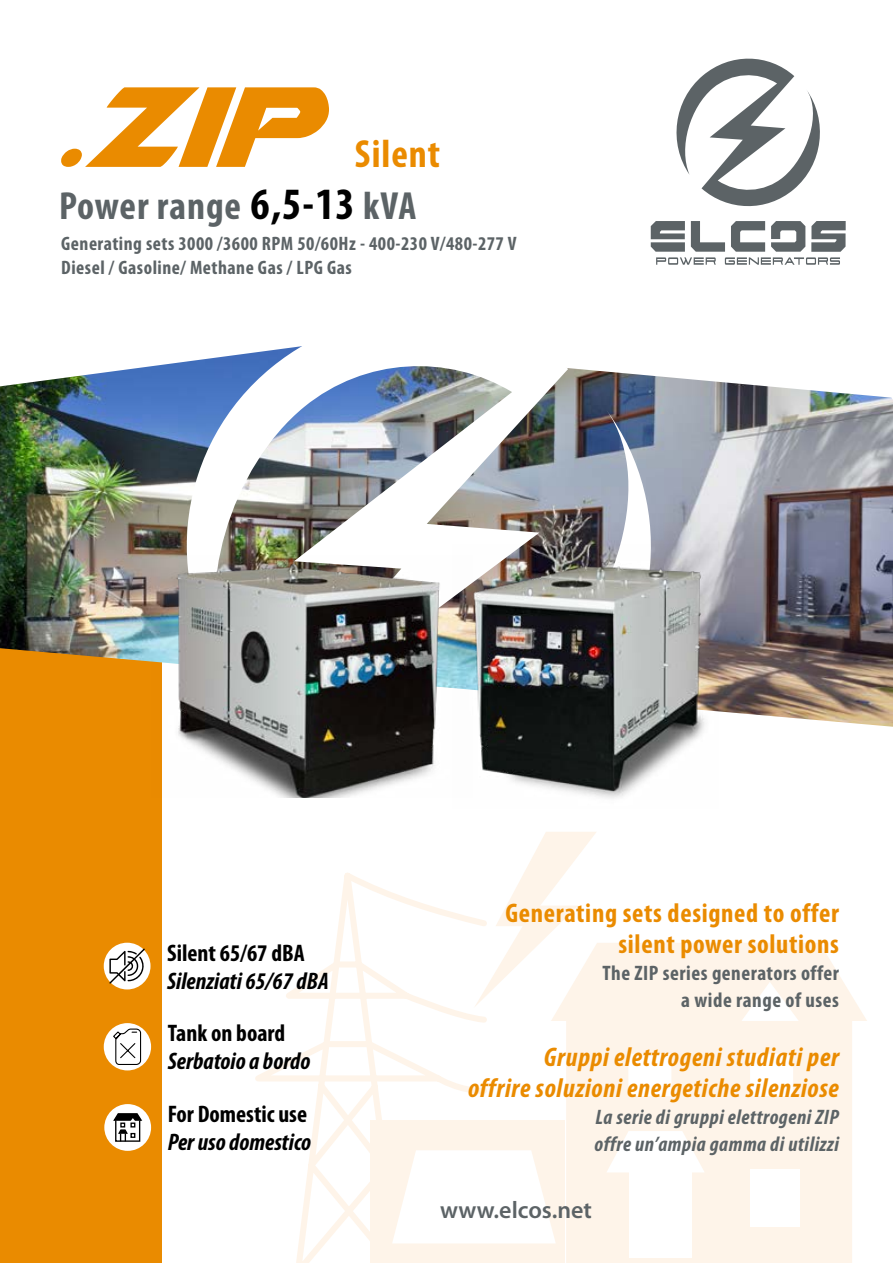
<style>
.page{position:relative;width:893px;height:1263px;background:#fff}
.page>*{position:absolute;margin:0;border:0;box-sizing:border-box;transform-origin:0 0}
.t1{font:150px "Airstrike";color:#ea8b00}
.t2{font:700 condensed 39.3px "Myriad Pro";letter-spacing:.025em;color:#5c6366}
.t3{font:700 condensed 39.3px "Myriad Pro";letter-spacing:.025em;color:#ea8b00}
.t4{font:italic 700 condensed 27px/31.5px "Myriad Pro";letter-spacing:.025em;color:#ea8b00;text-align:right}
.t5{font:700 condensed 27px/31.5px "Myriad Pro";letter-spacing:.025em;color:#ea8b00;text-align:right}
.t6{font:italic 700 condensed 24px "Myriad Pro";color:#000}
.t7{font:700 condensed 24px "Myriad Pro";color:#000}
.t8{font:600 24px "Myriad Pro";color:#5c6366}
.t9{font:italic 700 condensed 21px/27px "Myriad Pro";letter-spacing:.025em;color:#5c6366}
.t10{font:700 condensed 21px/27px "Myriad Pro";letter-spacing:.025em;color:#5c6366;text-align:right}
.t11{font:700 condensed 19.5px/23.4px "Myriad Pro";letter-spacing:.025em;color:#5c6366}
.s1{font-size:129px}
.s2{font-size:45px;color:#000}
</style>
<div class="page">
<div style="left:0;top:527px;width:162px;height:736px;background:#ea8b00"></div>
<svg style="left:676px;top:58px;width:144px;height:149px"></svg>
<svg style="left:651px;top:221px;width:195px;height:44px"></svg>
<img style="left:0;top:365px;width:893px;height:362px">
<img style="left:160px;top:346px;width:518px;height:209px">
<div style="left:566px;top:1021px;width:286px;height:242px;background:#fef4e9"></div>
<svg style="left:606px;top:1131px;width:99px;height:41px"></svg>
<div style="left:750px;top:1168px;width:50px;height:58px;background:#fff"></div>
<div style="left:629px;top:1171px;width:62px;height:86px;background:#fff"></div>
<svg style="left:491px;top:832px;width:376px;height:189px"></svg>
<svg style="left:255px;top:873px;width:236px;height:390px"></svg>
<img style="left:152px;top:555px;width:301px;height:242px">
<img style="left:453px;top:545px;width:266px;height:254px">
<div style="left:370px;top:1120px;width:195px;height:143px;background:#fef4e9"></div>
<svg style="left:392px;top:1150px;width:164px;height:93px"></svg>
<div style="left:104px;top:1104px;width:47px;height:47px;background:#fff;border-radius:50%"></div>
<svg style="left:113px;top:1113px;width:30px;height:29px"></svg>
<div style="left:104px;top:1023px;width:47px;height:47px;background:#fff;border-radius:50%"></div>
<div style="left:104px;top:943px;width:47px;height:46px;background:#fff;border-radius:50%"></div>
<svg style="left:112px;top:1028px;width:30px;height:37px"></svg>
<svg style="left:109px;top:948px;width:38px;height:36px"></svg>
<h1 class="t1" style="left:55px;top:58px;width:260px"><span class="s1">.</span>zip</h1>
<h2 class="t3" style="left:355px;top:129px;width:87px">Silent</h2>
<h2 class="t2" style="left:59px;top:182px;width:359px">Power range <span class="s2">6,5-13</span> kVA</h2>
<p class="t11" style="left:61px;top:231px;width:457px">Generating sets 3000 /3600 RPM 50/60Hz - 400-230 V/480-277 V<br>Diesel / Gasoline/ Methane Gas / LPG Gas</p>
<p class="t7" style="left:167px;top:938px;width:139px">Silent 65/67 dBA</p>
<p class="t6" style="left:167px;top:966px;width:163px">Silenziati 65/67 dBA</p>
<p class="t7" style="left:168px;top:1018px;width:119px">Tank on board</p>
<p class="t6" style="left:168px;top:1046px;width:144px">Serbatoio a bordo</p>
<p class="t7" style="left:168px;top:1098px;width:141px">For Domestic use</p>
<p class="t6" style="left:168px;top:1127px;width:145px">Per uso domestico</p>
<h3 class="t5" style="left:505px;top:896px;width:335px">Generating sets designed to offer silent power solutions</h3>
<p class="t10" style="left:603px;top:959px;width:238px">The ZIP series generators offer a wide range of uses</p>
<h3 class="t4" style="left:468px;top:1040px;width:372px">Gruppi elettrogeni studiati per<br>offrire soluzioni energetiche silenziose</h3>
<p class="t9" style="left:594px;top:1103px;width:246px">La serie di gruppi elettrogeni ZIP offre un’ampia gamma di utilizzi</p>
<p class="t8" style="left:440px;top:1194px;width:153px">www.elcos.net</p>
</div>
